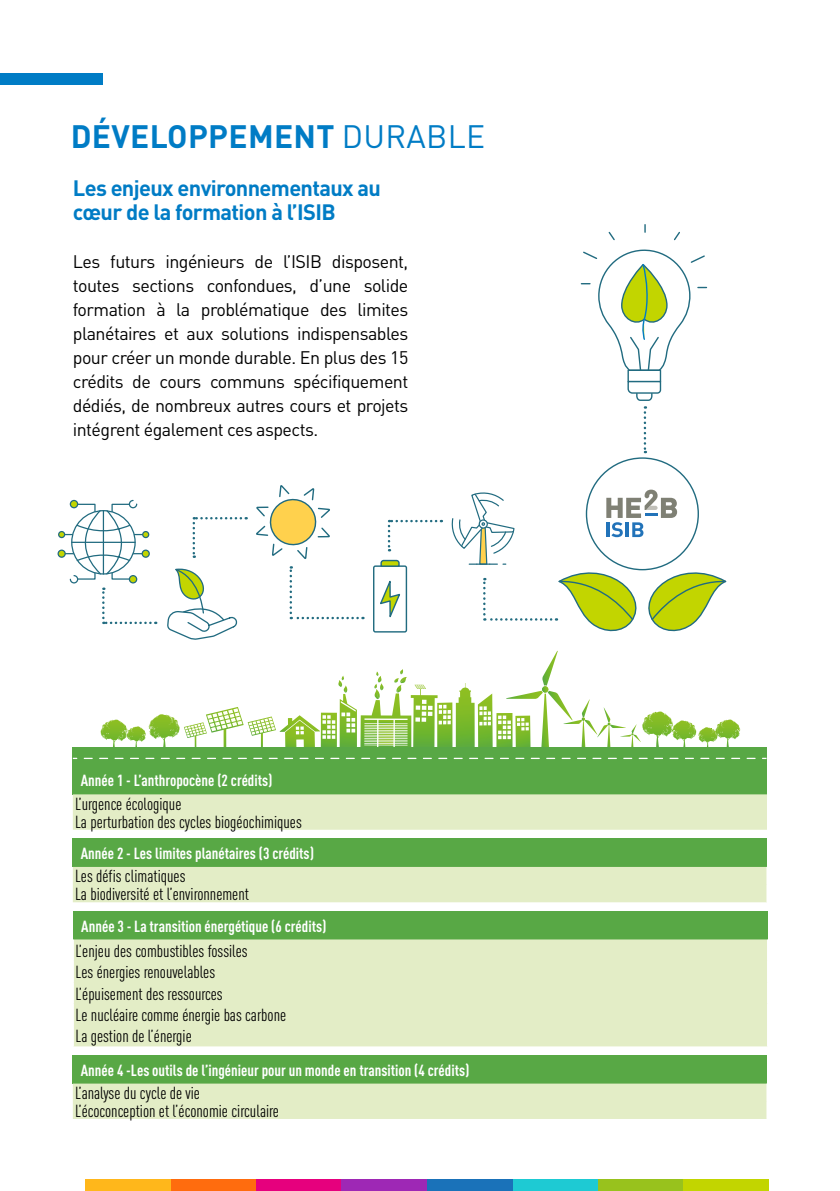
<style>
.page{position:relative;width:840px;height:1191px;background:#fff}
.page>*{position:absolute;margin:0;border:0;box-sizing:border-box;transform-origin:0 0}
.t1{font:700 32px "DINOT";letter-spacing:.01em;color:#007cc5}
.t2{font:700 22px/24px "DINOT";letter-spacing:-.03em;color:#007cc5}
.t3{font:18px/24px "DINOT";letter-spacing:-.03em;color:#000;text-align:justify}
.t4{font:condensed 17.2px/21.4px "DINOT";color:#000}
.t5{font:700 condensed 16px "DINOT";color:#fff}
.s1{font-weight:400}
</style>
<div class="page">
<div style="left:256px;top:1179px;width:85px;height:12px;background:#e6007d"></div>
<div style="left:170px;top:1179px;width:86px;height:12px;background:#ff6c0e"></div>
<div style="left:341px;top:1179px;width:85px;height:12px;background:#9e28b5"></div>
<div style="left:682px;top:1179px;width:86px;height:12px;background:#c2d500"></div>
<div style="left:597px;top:1179px;width:85px;height:12px;background:#98c21d"></div>
<div style="left:512px;top:1179px;width:85px;height:12px;background:#1ecad3"></div>
<div style="left:426px;top:1179px;width:86px;height:12px;background:#1a72b9"></div>
<div style="left:85px;top:1179px;width:85px;height:12px;background:#ffb71b"></div>
<div style="left:0;top:73px;width:102px;height:11px;background:#007cc5"></div>
<div style="left:73px;top:766px;width:693px;height:28px;background:#58a845"></div>
<div style="left:73px;top:794px;width:693px;height:35px;background:#e3edc6"></div>
<div style="left:73px;top:839px;width:693px;height:28px;background:#58a845"></div>
<div style="left:73px;top:867px;width:694px;height:35px;background:#e3edc6"></div>
<div style="left:73px;top:1055px;width:693px;height:28px;background:#58a845"></div>
<div style="left:73px;top:1083px;width:694px;height:36px;background:#e3edc6"></div>
<div style="left:73px;top:911px;width:694px;height:28px;background:#58a845"></div>
<div style="left:74px;top:939px;width:692px;height:107px;background:#e3edc6"></div>
<svg style="left:766px;top:939px;width:1px;height:107px"></svg>
<div style="left:627px;top:369px;width:33px;height:13px;background:#fff;border:1px solid #216b80"></div>
<svg style="left:674px;top:231px;width:6px;height:10px"></svg>
<svg style="left:581px;top:249px;width:125px;height:123px"></svg>
<svg style="left:608px;top:231px;width:7px;height:10px"></svg>
<div style="left:373px;top:565px;width:34px;height:67px;border:1px solid #216b80;border-radius:2px"></div>
<svg style="left:380px;top:580px;width:21px;height:38px"></svg>
<svg style="left:379px;top:559px;width:21px;height:8px"></svg>
<svg style="left:167px;top:568px;width:70px;height:72px"></svg>
<div style="left:58px;top:531px;width:7px;height:7px;border:1px solid #216b80;border-radius:50%"></div>
<div style="left:57px;top:549px;width:9px;height:9px;border:1px solid #216b80;border-radius:50%"></div>
<svg style="left:387px;top:520px;width:54px;height:31px"></svg>
<svg style="left:256px;top:485px;width:107px;height:134px"></svg>
<svg style="left:192px;top:517px;width:54px;height:41px"></svg>
<svg style="left:59px;top:499px;width:97px;height:125px"></svg>
<svg style="left:451px;top:489px;width:276px;height:143px"></svg>
<svg style="left:627px;top:380px;width:34px;height:73px"></svg>
<svg style="left:184px;top:651px;width:456px;height:96px"></svg>
<svg style="left:720px;top:719px;width:20px;height:19px"></svg>
<svg style="left:698px;top:727px;width:16px;height:15px"></svg>
<svg style="left:106px;top:714px;width:68px;height:27px"></svg>
<svg style="left:648px;top:711px;width:43px;height:28px"></svg>
<div style="left:73px;top:747px;width:693px;height:20px;background:#58a845"></div>
<svg style="left:84px;top:757px;width:671px;height:2px"></svg>
<h1 class="t1" style="left:71px;top:111px;width:416px">DÉVELOPPEMENT <span class="s1">DURABLE</span></h1>
<p class="t2" style="left:73px;top:174px;width:309px">Les enjeux environnementaux au cœur de la formation à l’ISIB</p>
<p class="t3" style="left:73px;top:248px;width:337px">Les futurs ingénieurs de l’ISIB disposent, toutes sections confondues, d’une solide formation à la problématique des limites planétaires et aux solutions indispensables pour créer un monde durable. En plus des 15 crédits de cours communs spécifiquement dédiés, de nombreux autres cours et projets intégrent également ces aspects.</p>
<p class="t5" style="left:81px;top:769px;width:193px">Année 1 - L’anthropocène (2 crédits)</p>
<p class="t4" style="left:75px;top:794px;width:228px;line-height:17.6px">L’urgence écologique<br>La perturbation des cycles biogéochimiques</p>
<p class="t5" style="left:81px;top:841px;width:234px">Année 2 - Les limites planétaires (3 crédits)</p>
<p class="t4" style="left:75px;top:866px;width:175px;line-height:17.6px">Les défis climatiques<br>La biodiversité et l’environnement</p>
<p class="t5" style="left:81px;top:914px;width:246px">Année 3 - La transition énergétique (6 crédits)</p>
<p class="t4" style="left:76px;top:939px;width:212px">L’enjeu des combustibles fossiles<br>Les énergies renouvelables<br>L’épuisement des ressources<br>Le nucléaire comme énergie bas carbone<br>La gestion de l’énergie</p>
<p class="t5" style="left:81px;top:1058px;width:390px">Année 4 -Les outils de l’ingénieur pour un monde en transition (4 crédits)</p>
<p class="t4" style="left:75px;top:1083px;width:205px;line-height:17.6px">L’analyse du cycle de vie<br>L’écoconception et l’économie circulaire</p>
</div>
